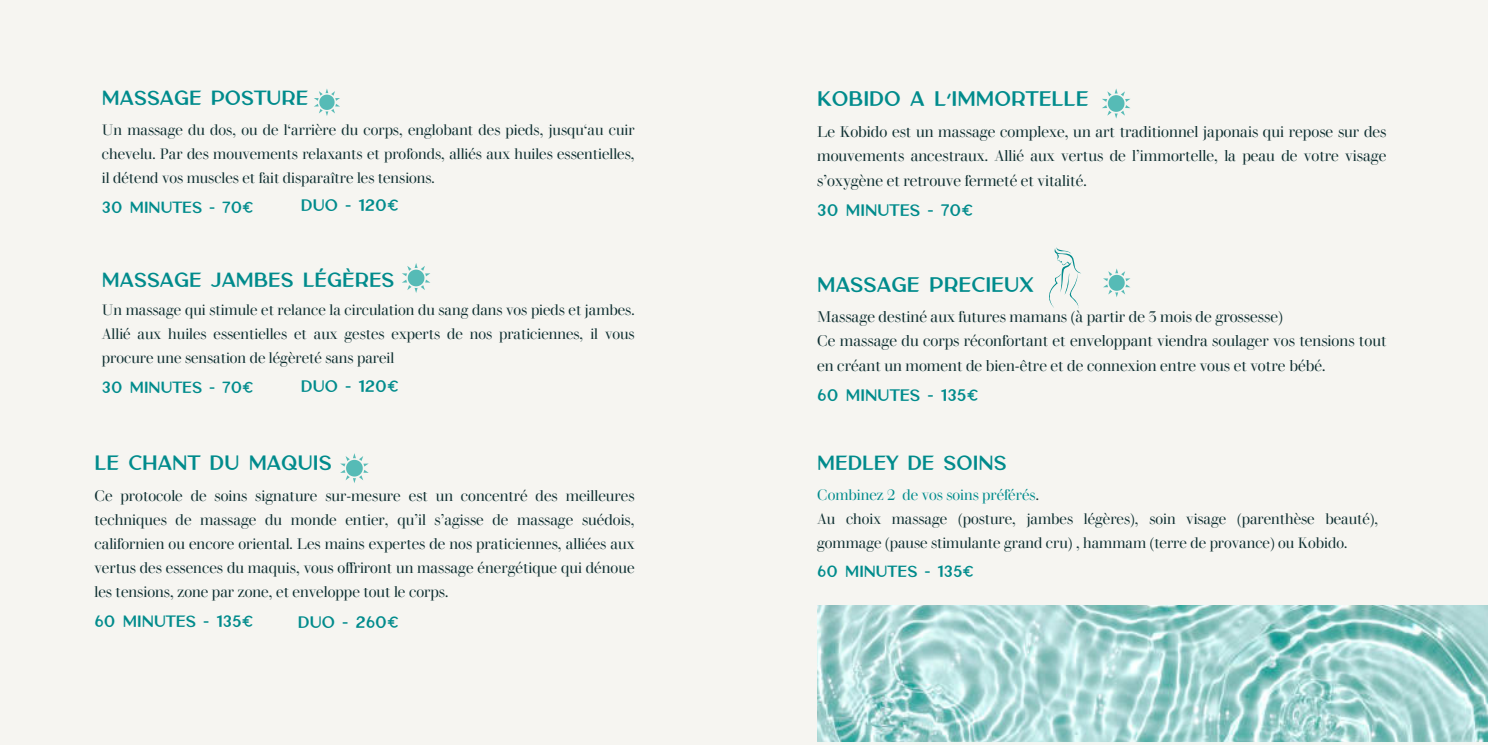
<style>
.page{position:relative;width:1488px;height:745px;background:#fff}
.page>*{position:absolute;margin:0;border:0;box-sizing:border-box;transform-origin:0 0}
.t1{font:700 19.38px "Carla Sans";color:#008b8c}
.t2{font:700 19.12px "Carla Sans";color:#008b8c}
.t3{font:700 18.88px "Carla Sans";color:#008b8c}
.t4{font:15.25px/24.5px "Walbaum Display";color:#0e2f31;text-align:justify}
.t5{font:700 15.25px "Carla Sans";color:#008b8c}
.t6{font:15.12px/24.1px "Walbaum Display";color:#0e2f31;text-align:justify}
.t7{font:700 15.12px "Carla Sans";color:#008b8c}
.t8{font:14.88px/23.8px "Walbaum Display";color:#0e2f31;text-align:justify}
.t9{font:700 14.88px "Carla Sans";color:#008b8c}
.t10{font:14.88px "Walbaum Display";color:#008b8c}
.s1{color:#0e2f31}
</style>
<div class="page">
<div style="left:0;top:0;width:1488px;height:744px;background:#f6f5f1"></div>
<img style="left:817px;top:605px;width:671px;height:136px">
<svg style="left:1049px;top:247px;width:32px;height:61px"></svg>
<svg style="left:314px;top:88px;width:26px;height:28px"></svg>
<svg style="left:402px;top:263px;width:28px;height:30px"></svg>
<svg style="left:340px;top:453px;width:29px;height:30px"></svg>
<svg style="left:1102px;top:88px;width:28px;height:30px"></svg>
<svg style="left:1103px;top:268px;width:27px;height:29px"></svg>
<p class="t3" style="left:102px;top:87px;width:208px">MASSAGE POSTURE</p>
<h1 class="t8" style="left:102px;top:118px;width:534px">Un massage du dos, ou de l‘arrière du corps, englobant des pieds, jusqu‘au cuir chevelu. Par des mouvements relaxants et profonds, alliés aux huiles essentielles, il détend vos muscles et fait disparaître les tensions.</h1>
<p class="t9" style="left:102px;top:199px;width:153px">30 MINUTES - 70€</p>
<p class="t5" style="left:301px;top:197px;width:99px">DUO - 120€</p>
<p class="t3" style="left:102px;top:269px;width:294px">MASSAGE JAMBES LÉGÈRES</p>
<p class="t8" style="left:102px;top:298px;width:534px">Un massage qui stimule et relance la circulation du sang dans vos pieds et jambes.<br>Allié aux huiles essentielles et aux gestes experts de nos praticiennes, il vous procure une sensation de légèreté sans pareil</p>
<p class="t9" style="left:102px;top:378px;width:153px">30 MINUTES - 70€</p>
<h1 class="t5" style="left:301px;top:378px;width:99px">DUO - 120€</h1>
<p class="t2" style="left:94px;top:452px;width:239px">LE CHANT DU MAQUIS</p>
<p class="t6" style="left:94px;top:483px;width:542px">Ce protocole de soins signature sur-mesure est un concentré des meilleures techniques de massage du monde entier, qu’il s’agisse de massage suédois, californien ou encore oriental. Les mains expertes de nos praticiennes, alliées aux vertus des essences du maquis, vous offriront un massage énergétique qui dénoue les tensions, zone par zone, et enveloppe tout le corps.</p>
<p class="t7" style="left:94px;top:613px;width:160px">60 MINUTES - 135€</p>
<p class="t5" style="left:298px;top:613px;width:102px">DUO - 260€</p>
<p class="t1" style="left:817px;top:87px;width:273px">KOBIDO À L’IMMORTELLE</p>
<p class="t4" style="left:817px;top:119px;width:571px">Le Kobido est un massage complexe, un art traditionnel japonais qui repose sur des mouvements ancestraux. Allié aux vertus de l’immortelle, la peau de votre visage s’oxygène et retrouve fermeté et vitalité.</p>
<p class="t5" style="left:817px;top:202px;width:157px">30 MINUTES - 70€</p>
<p class="t1" style="left:817px;top:274px;width:218px">MASSAGE PRECIEUX</p>
<p class="t4" style="left:817px;top:304px;width:467px">Massage destiné aux futures mamans (à partir de 3 mois de grossesse)</p>
<p class="t4" style="left:817px;top:328px;width:571px">Ce massage du corps réconfortant et enveloppant viendra soulager vos tensions tout en créant un moment de bien-être et de connexion entre vous et votre bébé.</p>
<h1 class="t5" style="left:817px;top:387px;width:163px">60 MINUTES - 135€</h1>
<p class="t3" style="left:817px;top:452px;width:191px">MEDLEY DE SOINS</p>
<p class="t10" style="left:817px;top:484px;width:223px">Combinez 2 de vos soins préférés<span class="s1">.</span></p>
<p class="t8" style="left:817px;top:506px;width:563px">Au choix massage (posture, jambes légères), soin visage (parenthèse beauté), gommage (pause stimulante grand cru) , hammam (terre de provance) ou Kobido.</p>
<p class="t9" style="left:817px;top:563px;width:158px">60 MINUTES - 135€</p>
</div>
